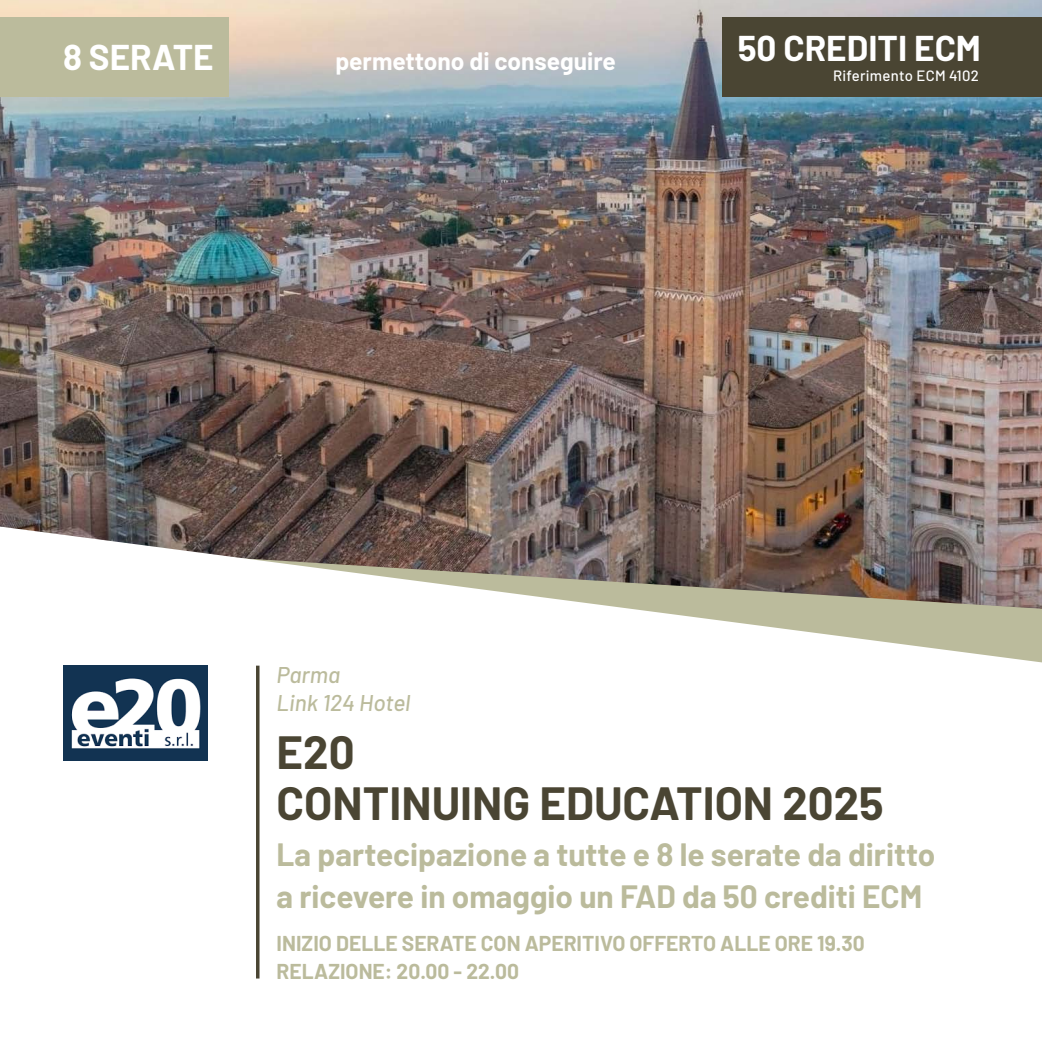
<style>
.page{position:relative;width:1042px;height:1042px;background:#fff}
.page>*{position:absolute;margin:0;border:0;box-sizing:border-box;transform-origin:0 0}
.t1{font:700 45.5px "Barlow";color:#4a4533}
.t2{font:700 35px "Barlow";color:#fff}
.t3{font:700 31.5px/42px "Barlow";color:#bbbb9c}
.t4{font:700 24.5px "Barlow";color:#fff}
.t5{font:italic 500 22.75px "Barlow";color:#bbbb9c}
.t6{font:700 21px/28px "Barlow";color:#bbbb9c}
.t7{font:500 14.88px "Barlow";letter-spacing:.02em;color:#fff}
</style>
<div class="page">
<img style="left:0;top:0;width:1042px;height:526px">
<svg style="left:0;top:526px;width:1042px;height:453px"></svg>
<hr style="left:256px;top:665px;width:3px;height:313px;background:#4a4533">
<div style="left:0;top:17px;width:228px;height:79px;background:#bbbb9c"></div>
<div style="left:723px;top:17px;width:319px;height:79px;background:#4a4533"></div>
<img style="left:63px;top:665px;width:144px;height:96px">
<p class="t2" style="left:63px;top:31px;width:152px">8 SERATE</p>
<p class="t4" style="left:335px;top:43px;width:282px">permettono di conseguire</p>
<p class="t2" style="left:737px;top:23px;width:245px">50 CREDITI ECM</p>
<p class="t7" style="left:833px;top:65px;width:147px">Riferimento ECM 4102</p>
<p class="t5" style="left:277px;top:658px;width:65px">Parma</p>
<p class="t5" style="left:277px;top:686px;width:135px">Link 124 Hotel</p>
<p class="t1" style="left:277px;top:719px;width:79px">E20</p>
<p class="t1" style="left:277px;top:770px;width:609px">CONTINUING EDUCATION 2025</p>
<p class="t3" style="left:277px;top:831px;width:660px">La partecipazione a tutte e 8 le serate da diritto a ricevere in omaggio un FAD da 50 crediti ECM</p>
<p class="t6" style="left:277px;top:927px;width:590px">INIZIO DELLE SERATE CON APERITIVO OFFERTO ALLE ORE 19.30<br>RELAZIONE: 20.00 - 22.00</p>
</div>
